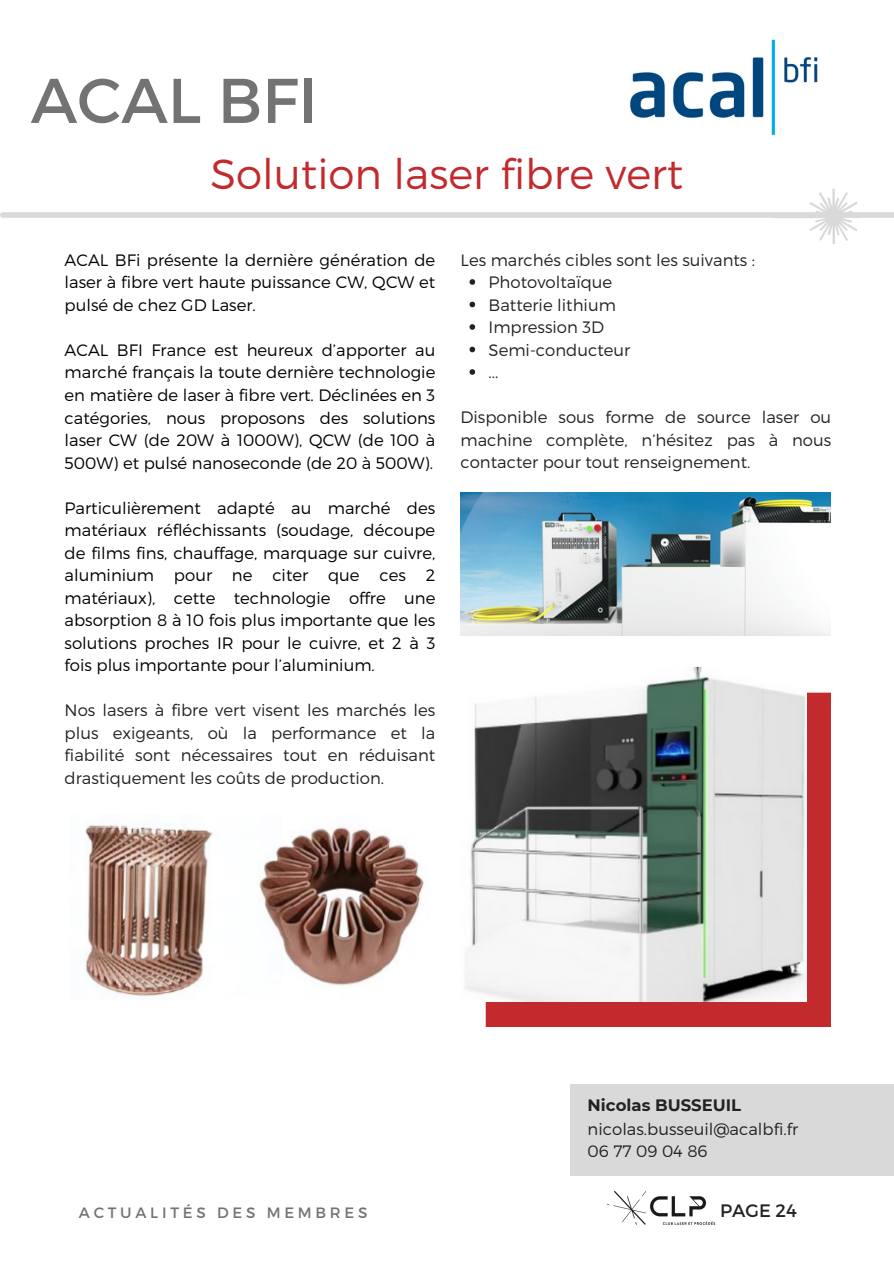
<style>
.page{position:relative;width:894px;height:1264px;background:#fff}
.page>*{position:absolute;margin:0;border:0;box-sizing:border-box;transform-origin:0 0}
.t1{font:63px "Montserrat";color:#737373}
.t2{font:300 42px "Montserrat";color:#c22a2d}
.t3{font:18px "Montserrat";color:#222220}
.t4{font:300 16.5px/22.5px "Montserrat";color:#000;text-align:justify}
.t5{font:300 16.5px/22.5px "Montserrat";color:#222;text-align:justify}
.t6{font:300 16.5px/23.1px "Montserrat";color:#222220}
.t7{font:15px "Montserrat";letter-spacing:.25em;color:#737373}
.s1{font-weight:700}
</style>
<div class="page">
<div style="left:570px;top:1084px;width:323px;height:91px;background:#d9d9d9"></div>
<img style="left:606px;top:1191px;width:110px;height:34px">
<div style="left:3px;top:212px;width:890px;height:6px;background:#d9d9d9"></div>
<svg style="left:469px;top:279px;width:6px;height:6px"></svg>
<svg style="left:469px;top:302px;width:6px;height:5px"></svg>
<svg style="left:469px;top:324px;width:6px;height:6px"></svg>
<svg style="left:469px;top:347px;width:6px;height:5px"></svg>
<svg style="left:469px;top:369px;width:6px;height:6px"></svg>
<svg style="left:809px;top:188px;width:49px;height:56px"></svg>
<img style="left:630px;top:39px;width:188px;height:96px">
<img style="left:85px;top:824px;width:339px;height:173px">
<img style="left:460px;top:492px;width:370px;height:143px">
<div style="left:485px;top:692px;width:346px;height:335px;background:#c22a2d"></div>
<img style="left:464px;top:667px;width:341px;height:334px">
<h4 class="t1" style="left:31px;top:60px;width:288px">ACAL BFI</h4>
<p class="t2" style="left:210px;top:146px;width:474px">Solution laser fibre vert</p>
<h4 class="t4" style="left:65px;top:248px;width:372px">ACAL BFi présente la dernière génération de laser à fibre vert haute puissance CW, QCW et pulsé de chez GD Laser.</h4>
<h4 class="t4" style="left:65px;top:338px;width:372px">ACAL BFI France est heureux d’apporter au marché français la toute dernière technologie en matière de laser à fibre vert. Déclinées en 3 catégories, nous proposons des solutions laser CW (de 20W à 1000W), QCW (de 100 à 500W) et pulsé nanoseconde (de 20 à 500W).</h4>
<h4 class="t4" style="left:65px;top:495px;width:372px">Particulièrement adapté au marché des matériaux réfléchissants (soudage, découpe de films fins, chauffage, marquage sur cuivre, aluminium pour ne citer que ces 2 matériaux), cette technologie offre une absorption 8 à 10 fois plus importante que les solutions proches IR pour le cuivre, et 2 à 3 fois plus importante pour l’aluminium.</h4>
<p class="t5" style="left:65px;top:698px;width:372px">Nos lasers à fibre vert visent les marchés les plus exigeants, où la performance et la fiabilité sont nécessaires tout en réduisant drastiquement les coûts de production.</p>
<h2 class="t5" style="left:460px;top:248px;width:296px">Les marchés cibles sont les suivants :</h2>
<p class="t5" style="left:488px;top:270px;width:125px">Photovoltaïque</p>
<h4 class="t5" style="left:488px;top:293px;width:129px">Batterie lithium</h4>
<p class="t5" style="left:488px;top:315px;width:117px">Impression 3D</p>
<p class="t5" style="left:488px;top:338px;width:143px">Semi-conducteur</p>
<p class="t5" style="left:488px;top:360px;width:11px">...</p>
<p class="t5" style="left:460px;top:405px;width:372px">Disponible sous forme de source laser ou machine complète, n’hésitez pas à nous contacter pour tout renseignement.</p>
<p class="t7" style="left:79px;top:1203px;width:290px">ACTUALITÉS DES MEMBRES</p>
<p class="t6" style="left:587px;top:1092px;width:212px"><span class="s1">Nicolas BUSSEUIL </span>nicolas.busseuil@acalbfi.fr<br>06 77 09 04 86</p>
<p class="t3" style="left:720px;top:1198px;width:78px">PAGE 24</p>
</div>
